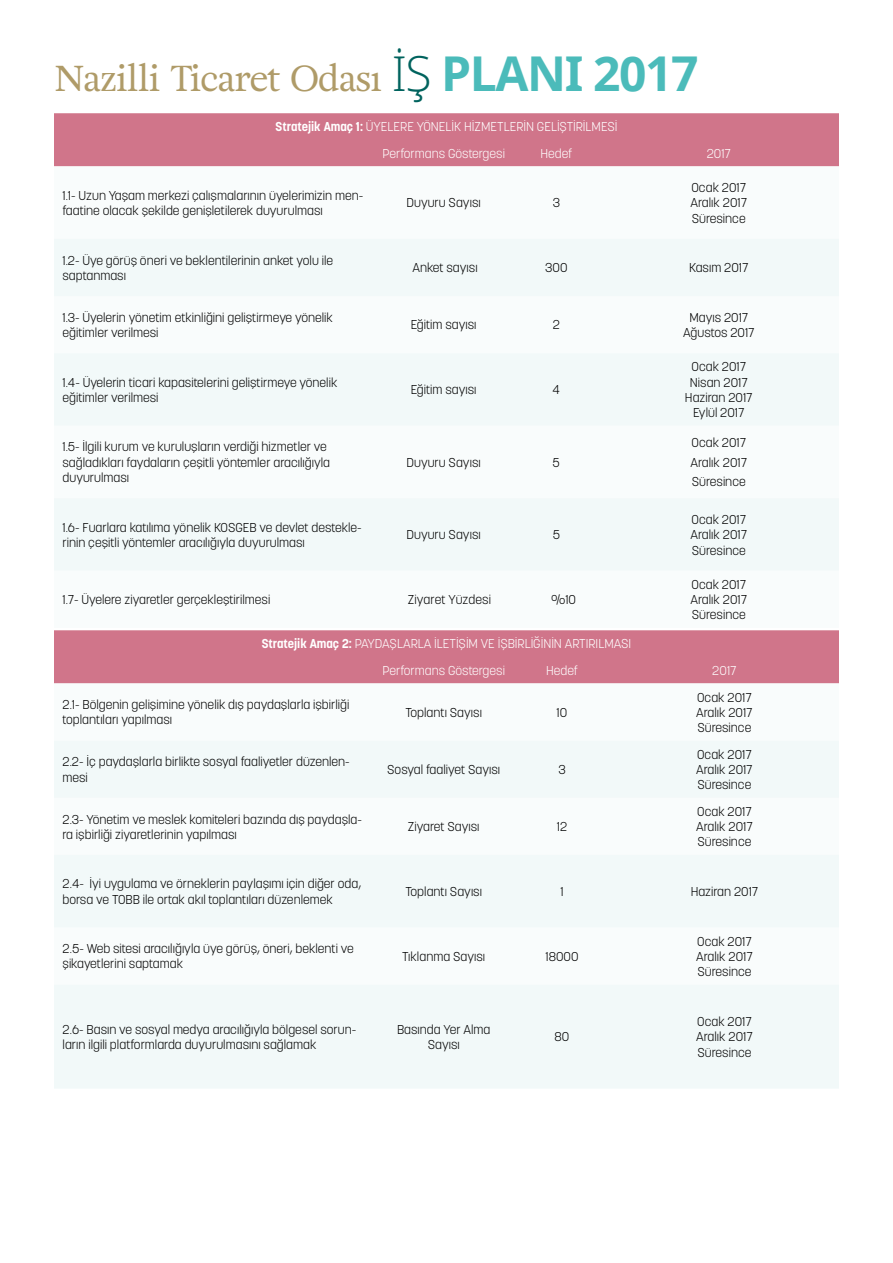
<style>
.page{position:relative;width:893px;height:1263px;background:#fff}
.page>*{position:absolute;margin:0;border:0;box-sizing:border-box;transform-origin:0 0}
.t1{font:36px "Adriane Text";letter-spacing:-.03em;color:#af9b68}
.t2{font:300 12.75px/15.3px "Korolev";color:#000}
.t3{font:300 12.75px/26.5px "Korolev";color:#fff;text-align:center}
.s1{font-family:"Open Sans";font-weight:300;font-size:48px;color:#00635e}
.s2{font-family:"Open Sans";font-weight:700;font-size:48px;color:#4bbbba}
.s3{font-weight:700}
</style>
<div class="page">
<div style="left:54px;top:113px;width:785px;height:53px;background:#d0758a"></div>
<div style="left:54px;top:239px;width:785px;height:331px;background:#f2f9f9"></div>
<div style="left:54px;top:630px;width:785px;height:53px;background:#d0758a"></div>
<div style="left:54px;top:741px;width:785px;height:347px;background:#f2f9f9"></div>
<h1 class="t1" style="left:54px;top:53px;width:646px">Nazilli Ticaret Odası <span class="s1">İŞ</span> <span class="s2">PLANI 2017</span></h1>
<p class="t3" style="left:276px;top:114px;width:343px"><span class="s3">Stratejik Amaç 1:</span> ÜYELERE YÖNELİK HİZMETLERİN GELİŞTİRİLMESİ<br>Performans Göstergesi</p>
<p class="t3" style="left:540px;top:140px;width:33px">Hedef</p>
<p class="t3" style="left:707px;top:140px;width:26px">2017</p>
<p class="t2" style="left:63px;top:188px;width:302px">1.1- Uzun Yaşam merkezi çalışmalarının üyelerimizin men&shy;faatine olacak şekilde genişletilerek duyurulması</p>
<p class="t2" style="left:407px;top:195px;width:76px">Duyuru Sayısı</p>
<p class="t2" style="left:553px;top:195px;width:9px">3</p>
<p class="t2" style="left:691px;top:180px;width:58px;text-align:justify">Ocak 2017<br>Aralık 2017<br>Süresince</p>
<p class="t2" style="left:63px;top:252px;width:272px">1.2- Üye görüş öneri ve beklentilerinin anket yolu ile saptanması</p>
<p class="t2" style="left:412px;top:260px;width:67px">Anket sayısı</p>
<p class="t2" style="left:545px;top:260px;width:24px">300</p>
<p class="t2" style="left:689px;top:260px;width:61px">Kasım 2017</p>
<p class="t2" style="left:63px;top:310px;width:272px">1.3- Üyelerin yönetim etkinliğini geliştirmeye yönelik eğitimler verilmesi</p>
<p class="t2" style="left:411px;top:317px;width:67px">Eğitim sayısı</p>
<p class="t2" style="left:553px;top:317px;width:9px">2</p>
<p class="t2" style="left:683px;top:310px;width:73px;text-align:center">Mayıs 2017<br>Ağustos 2017</p>
<p class="t2" style="left:63px;top:374px;width:276px">1.4- Üyelerin ticari kapasitelerini geliştirmeye yönelik eğitimler verilmesi</p>
<p class="t2" style="left:411px;top:382px;width:67px">Eğitim sayısı</p>
<p class="t2" style="left:553px;top:382px;width:9px">4</p>
<p class="t2" style="left:685px;top:359px;width:69px;text-align:center">Ocak 2017<br>Nisan 2017<br>Haziran 2017<br>Eylül 2017</p>
<p class="t2" style="left:63px;top:439px;width:269px">1.5- İlgili kurum ve kuruluşların verdiği hizmetler ve sağladıkları faydaların çeşitli yöntemler aracılığıyla duyurulması</p>
<p class="t2" style="left:407px;top:455px;width:76px">Duyuru Sayısı</p>
<p class="t2" style="left:553px;top:455px;width:9px">5</p>
<p class="t2" style="left:63px;top:519px;width:301px">1.6- Fuarlara katılıma yönelik KOSGEB ve devlet destekle&shy;rinin çeşitli yöntemler aracılığıyla duyurulması</p>
<p class="t2" style="left:407px;top:527px;width:76px">Duyuru Sayısı</p>
<p class="t2" style="left:553px;top:527px;width:9px">5</p>
<p class="t2" style="left:63px;top:592px;width:209px">1.7- Üyelere ziyaretler gerçekleştirilmesi</p>
<p class="t2" style="left:408px;top:592px;width:85px">Ziyaret Yüzdesi</p>
<p class="t2" style="left:551px;top:592px;width:27px">%10</p>
<p class="t2" style="left:691px;top:433px;width:58px;line-height:19.5px;text-align:justify">Ocak 2017<br>Aralık 2017<br>Süresince</p>
<p class="t2" style="left:691px;top:512px;width:58px;text-align:justify">Ocak 2017<br>Aralık 2017<br>Süresince</p>
<p class="t2" style="left:691px;top:577px;width:58px;text-align:justify">Ocak 2017<br>Aralık 2017<br>Süresince</p>
<p class="t3" style="left:262px;top:631px;width:371px"><span class="s3">Stratejik Amaç 2:</span> PAYDAŞLARLA İLETİŞİM VE İŞBİRLİĞİNİN ARTIRILMASI<br>Performans Göstergesi</p>
<p class="t3" style="left:546px;top:657px;width:33px">Hedef</p>
<p class="t3" style="left:712px;top:657px;width:26px">2017</p>
<p class="t2" style="left:63px;top:697px;width:289px">2.1- Bölgenin gelişimine yönelik dış paydaşlarla işbirliği toplantıları yapılması</p>
<p class="t2" style="left:405px;top:705px;width:78px">Toplantı Sayısı</p>
<p class="t2" style="left:557px;top:705px;width:12px">10</p>
<p class="t2" style="left:63px;top:754px;width:289px">2.2- İç paydaşlarla birlikte sosyal faaliyetler düzenlen&shy;mesi</p>
<p class="t2" style="left:387px;top:762px;width:114px">Sosyal faaliyet Sayısı</p>
<p class="t2" style="left:558px;top:762px;width:9px">3</p>
<p class="t2" style="left:63px;top:811px;width:301px">2.3- Yönetim ve meslek komiteleri bazında dış paydaşla&shy;ra işbirliği ziyaretlerinin yapılması</p>
<p class="t2" style="left:408px;top:819px;width:73px">Ziyaret Sayısı</p>
<p class="t2" style="left:557px;top:819px;width:12px">12</p>
<p class="t2" style="left:696px;top:689px;width:58px;text-align:justify">Ocak 2017<br>Aralık 2017<br>Süresince</p>
<p class="t2" style="left:696px;top:746px;width:58px;text-align:justify">Ocak 2017<br>Aralık 2017<br>Süresince</p>
<p class="t2" style="left:696px;top:804px;width:58px;text-align:justify">Ocak 2017<br>Aralık 2017<br>Süresince</p>
<p class="t2" style="left:63px;top:876px;width:300px">2.4- İyi uygulama ve örneklerin paylaşımı için diğer oda, borsa ve TOBB ile ortak akıl toplantıları düzenlemek</p>
<p class="t2" style="left:405px;top:884px;width:78px">Toplantı Sayısı</p>
<p class="t2" style="left:560px;top:884px;width:5px">1</p>
<p class="t2" style="left:691px;top:884px;width:69px">Haziran 2017</p>
<p class="t2" style="left:63px;top:941px;width:293px">2.5- Web sitesi aracılığıyla üye görüş, öneri, beklenti ve şikayetlerini saptamak</p>
<p class="t2" style="left:402px;top:949px;width:84px">Tıklanma Sayısı</p>
<p class="t2" style="left:546px;top:949px;width:34px">18000</p>
<p class="t2" style="left:696px;top:933px;width:58px;text-align:justify">Ocak 2017<br>Aralık 2017<br>Süresince</p>
<p class="t2" style="left:63px;top:1022px;width:295px">2.6- Basın ve sosyal medya aracılığıyla bölgesel sorun&shy;ların ilgili platformlarda duyurulmasını sağlamak</p>
<p class="t2" style="left:397px;top:1022px;width:95px;text-align:center">Basında Yer Alma<br>Sayısı</p>
<p class="t2" style="left:555px;top:1029px;width:16px">80</p>
<p class="t2" style="left:696px;top:1014px;width:58px;text-align:justify">Ocak 2017<br>Aralık 2017<br>Süresince</p>
</div>
